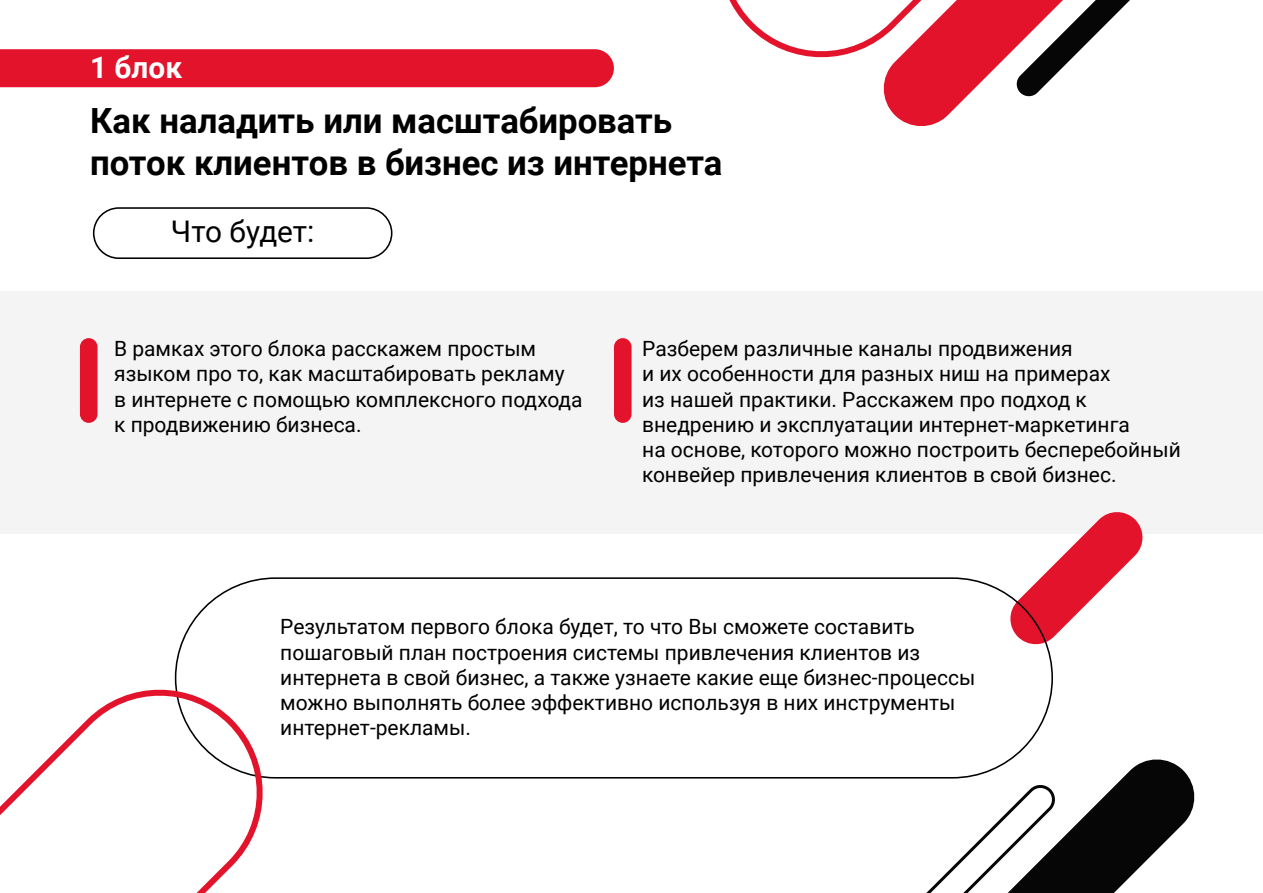
<style>
.page{position:relative;width:1263px;height:893px;background:#fff}
.page>*{position:absolute;margin:0;border:0;box-sizing:border-box;transform-origin:0 0}
.t1{font:700 34.8px/41.7px "Roboto";color:#000}
.t2{font:29.85px "Roboto";color:#000}
.t3{font:700 29.85px "Roboto";color:#fff}
.t4{font:21px/25.2px "Roboto";color:#000}
</style>
<div class="page">
<div style="left:0;top:292px;width:1263px;height:242px;background:#f4f4f4"></div>
<svg style="left:1008px;top:512px;width:135px;height:135px"></svg>
<div style="left:93px;top:207px;width:299px;height:52px;border:2px solid #000;border-radius:25px"></div>
<div style="left:175px;top:577px;width:878px;height:201px;border:2px solid #000;border-radius:100px"></div>
<div style="left:614px;top:338px;width:17px;height:85px;background:#e2132b;border-radius:9px"></div>
<div style="left:80px;top:338px;width:18px;height:85px;background:#e2132b;border-radius:9px"></div>
<div style="left:0;top:49px;width:614px;height:38px;background:#e2132b"></div>
<svg style="left:812px;top:756px;width:383px;height:137px"></svg>
<svg style="left:812px;top:785px;width:247px;height:108px"></svg>
<svg style="left:729px;top:0;width:401px;height:126px"></svg>
<svg style="left:0;top:683px;width:278px;height:210px"></svg>
<h2 class="t3" style="left:90px;top:47px;width:93px">1 блок</h2>
<h1 class="t1" style="left:90px;top:99px;width:634px">Как наладить или масштабировать поток клиентов в бизнес из интернета</h1>
<h2 class="t2" style="left:171px;top:211px;width:145px">Что будет:</h2>
<p class="t4" style="left:114px;top:335px;width:470px">В рамках этого блока расскажем простым языком про то, как масштабировать рекламу<br>в интернете с помощью комплексного подхода к продвижению бизнеса.</p>
<p class="t4" style="left:642px;top:335px;width:540px">Разберем различные каналы продвижения<br>и их особенности для разных ниш на примерах<br>из нашей практики. Расскажем про подход к внедрению и эксплуатации интернет-маркетинга<br>на основе, которого можно построить бесперебойный конвейер привлечения клиентов в свой бизнес.</p>
<p class="t4" style="left:280px;top:614px;width:697px">Результатом первого блока будет, то что Вы сможете составить пошаговый план построения системы привлечения клиентов из интернета в свой бизнес, а также узнаете какие еще бизнес-процессы можно выполнять более эффективно используя в них инструменты интернет-рекламы.</p>
</div>
